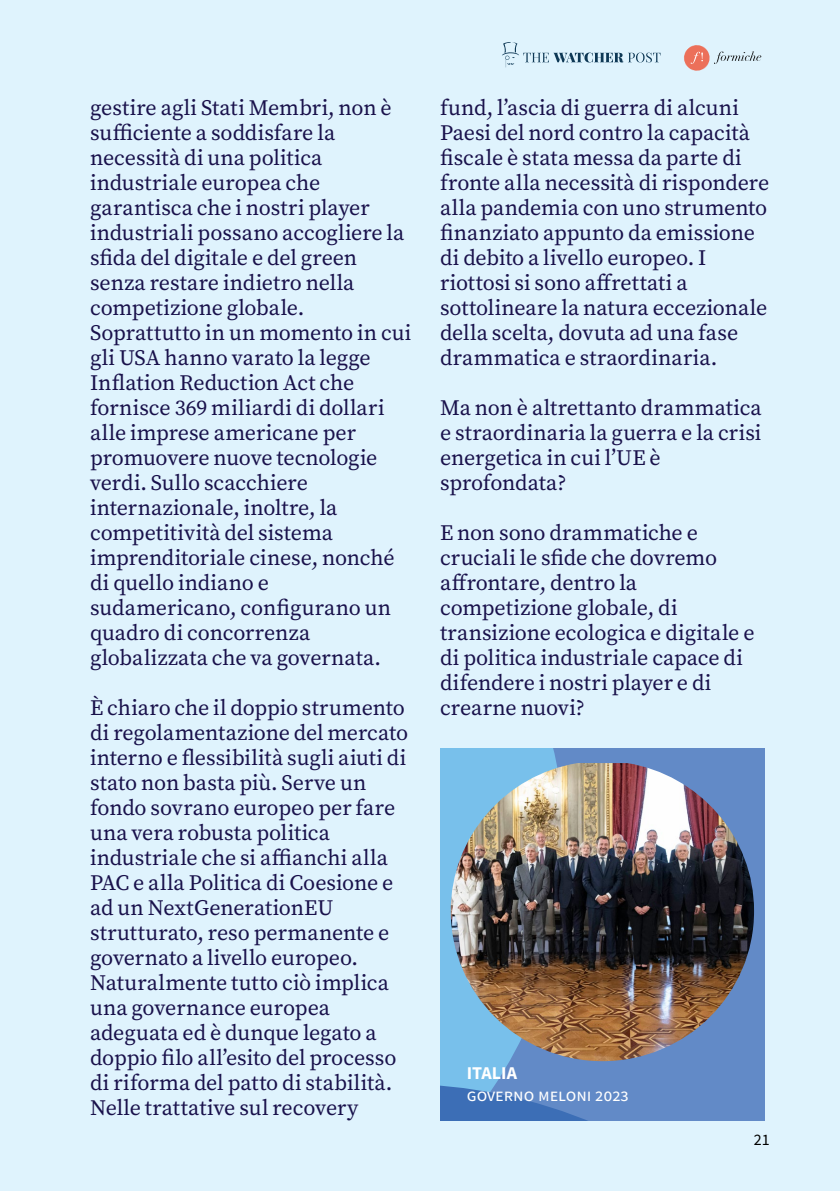
<style>
.page{position:relative;width:840px;height:1191px;background:#fff}
.page>*{position:absolute;margin:0;border:0;box-sizing:border-box;transform-origin:0 0}
.t1{font:22px/25px "Source Serif Pro";letter-spacing:-.005em;color:#19114b}
.t2{font:18px "Source Sans Pro";color:#fff}
.t3{font:700 18px "Source Sans Pro";color:#fff}
.t4{font:16px "Source Sans Pro";color:#000}
</style>
<div class="page">
<div style="left:0;top:0;width:839px;height:1191px;background:#dff3fd"></div>
<div style="left:565px;top:749px;width:199px;height:335px;background:#628ac7"></div>
<svg style="left:440px;top:749px;width:125px;height:335px;background:#73b4e3"></svg>
<svg style="left:440px;top:1084px;width:324px;height:37px;background:#5883c3"></svg>
<img style="left:450px;top:763px;width:303px;height:298px">
<svg style="left:684px;top:45px;width:77px;height:26px"></svg>
<svg style="left:502px;top:42px;width:158px;height:25px"></svg>
<p class="t1" style="left:90px;top:95px;width:323px">gestire agli Stati Membri, non è sufficiente a soddisfare la necessità di una politica industriale europea che garantisca che i nostri player industriali possano accogliere la sfida del digitale e del green senza restare indietro nella competizione globale.<br>Soprattutto in un momento in cui gli USA hanno varato la legge<br>Inflation Reduction Act che fornisce 369 miliardi di dollari alle imprese americane per promuovere nuove tecnologie verdi. Sullo scacchiere internazionale, inoltre, la competitività del sistema imprenditoriale cinese, nonché di quello indiano e sudamericano, configurano un quadro di concorrenza globalizzata che va governata.</p>
<p class="t1" style="left:90px;top:695px;width:319px">È chiaro che il doppio strumento di regolamentazione del mercato interno e flessibilità sugli aiuti di stato non basta più. Serve un fondo sovrano europeo per fare una vera robusta politica industriale che si affianchi alla<br>PAC e alla Politica di Coesione e ad un NextGenerationEU strutturato, reso permanente e governato a livello europeo.<br>Naturalmente tutto ciò implica una governance europea adeguata ed è dunque legato a doppio filo all’esito del processo di riforma del patto di stabilità.<br>Nelle trattative sul recovery</p>
<p class="t1" style="left:440px;top:95px;width:330px">fund, l’ascia di guerra di alcuni<br>Paesi del nord contro la capacità fiscale è stata messa da parte di fronte alla necessità di rispondere alla pandemia con uno strumento finanziato appunto da emissione di debito a livello europeo. I riottosi si sono affrettati a sottolineare la natura eccezionale della scelta, dovuta ad una fase drammatica e straordinaria.</p>
<p class="t1" style="left:440px;top:395px;width:323px">Ma non è altrettanto drammatica e straordinaria la guerra e la crisi energetica in cui l’UE è sprofondata?</p>
<p class="t1" style="left:440px;top:520px;width:316px">E non sono drammatiche e cruciali le sfide che dovremo affrontare, dentro la competizione globale, di transizione ecologica e digitale e di politica industriale capace di difendere i nostri player e di crearne nuovi?</p>
<p class="t3" style="left:466px;top:1061px;width:52px">ITALIA</p>
<p class="t2" style="left:466px;top:1083px;width:163px">governo meloni 2023</p>
<p class="t4" style="left:753px;top:1129px;width:17px">21</p>
</div>
